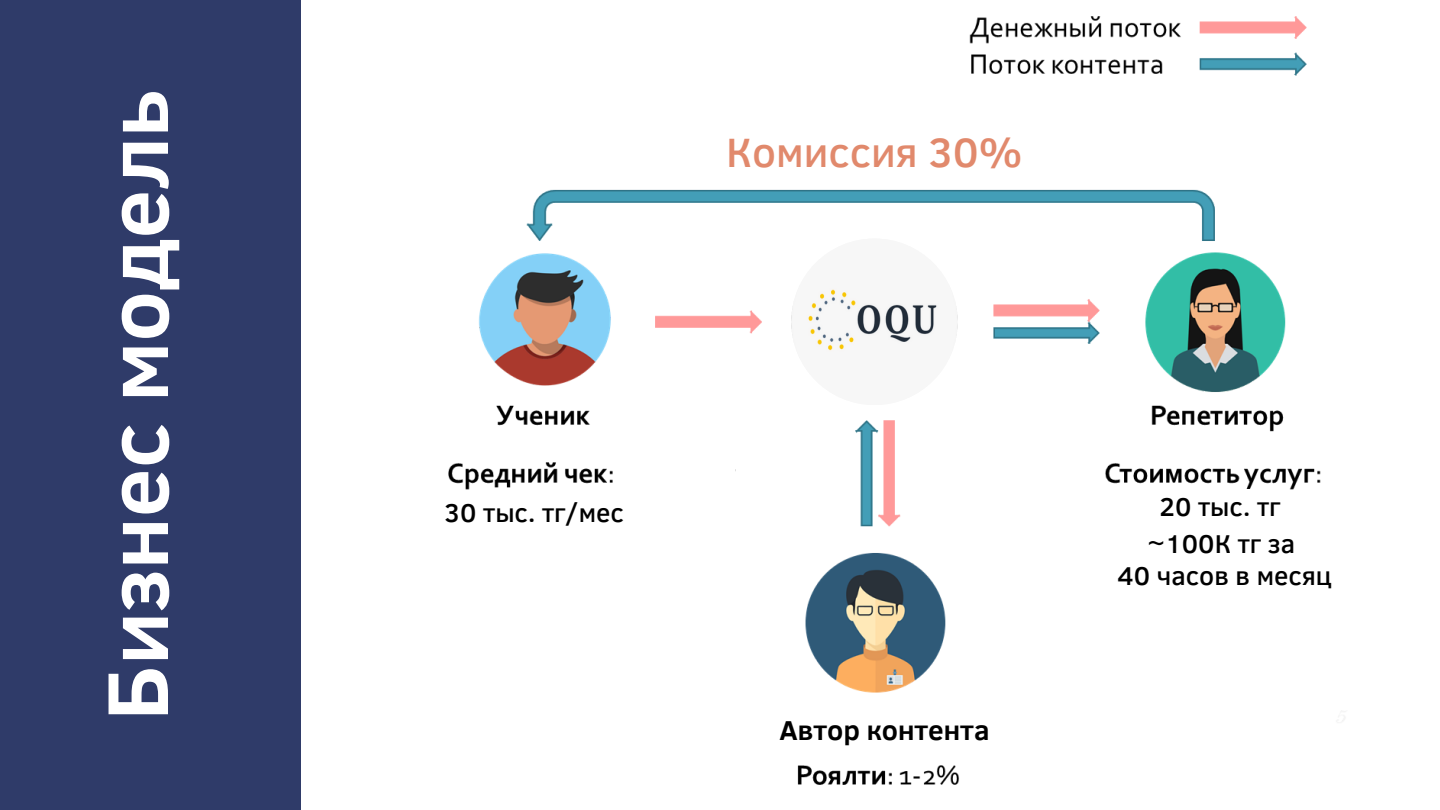
<style>
.page{position:relative;width:1440px;height:810px;background:#fff}
.page>*{position:absolute;margin:0;border:0;box-sizing:border-box;transform-origin:0 0}
.t1{font:700 88px "Clear Sans";color:#fff}
.t2{font:500 42px "Clear Sans";color:#e1896c}
.t3{font:700 28px "Clear Sans";color:#000}
.t4{font:500 26.4px/37.7px "Clear Sans";color:#000;text-align:center}
</style>
<div class="page">
<div style="left:0;top:0;width:301px;height:810px;background:#2f3b69"></div>
<img style="left:448px;top:16px;width:897px;height:769px">
<div style="left:614px;top:121px;width:559px;height:59px;background:#fff"></div>
<img style="left:791px;top:239px;width:167px;height:166px;border-radius:50%">
<div style="left:639px;top:121px;width:559px;height:59px;background:#fff"></div>
<div style="left:613px;top:458px;width:122px;height:37px;background:#fff"></div>
<div style="left:1152px;top:489px;width:121px;height:38px;background:#fff"></div>
<div style="left:1093px;top:527px;width:263px;height:34px;background:#fff"></div>
<div style="left:763px;top:706px;width:243px;height:46px;background:#fff"></div>
<h1 class="t1" style="left:73px;top:721px;width:633px;rotate:-90deg">Бизнес модель</h1>
<h2 class="t2" style="left:726px;top:122px;width:298px">Комиссия 30%</h2>
<p class="t4" style="left:445px;top:492px;width:181px">30 тыс. тг/мес</p>
<p class="t4" style="left:1147px;top:486px;width:149px">20 тыс. тг ~100К тг за</p>
<p class="t4" style="left:1118px;top:555px;width:216px">40 часов в месяц</p>
<p class="t3" style="left:779px;top:710px;width:212px">Автор контента</p>
</div>
